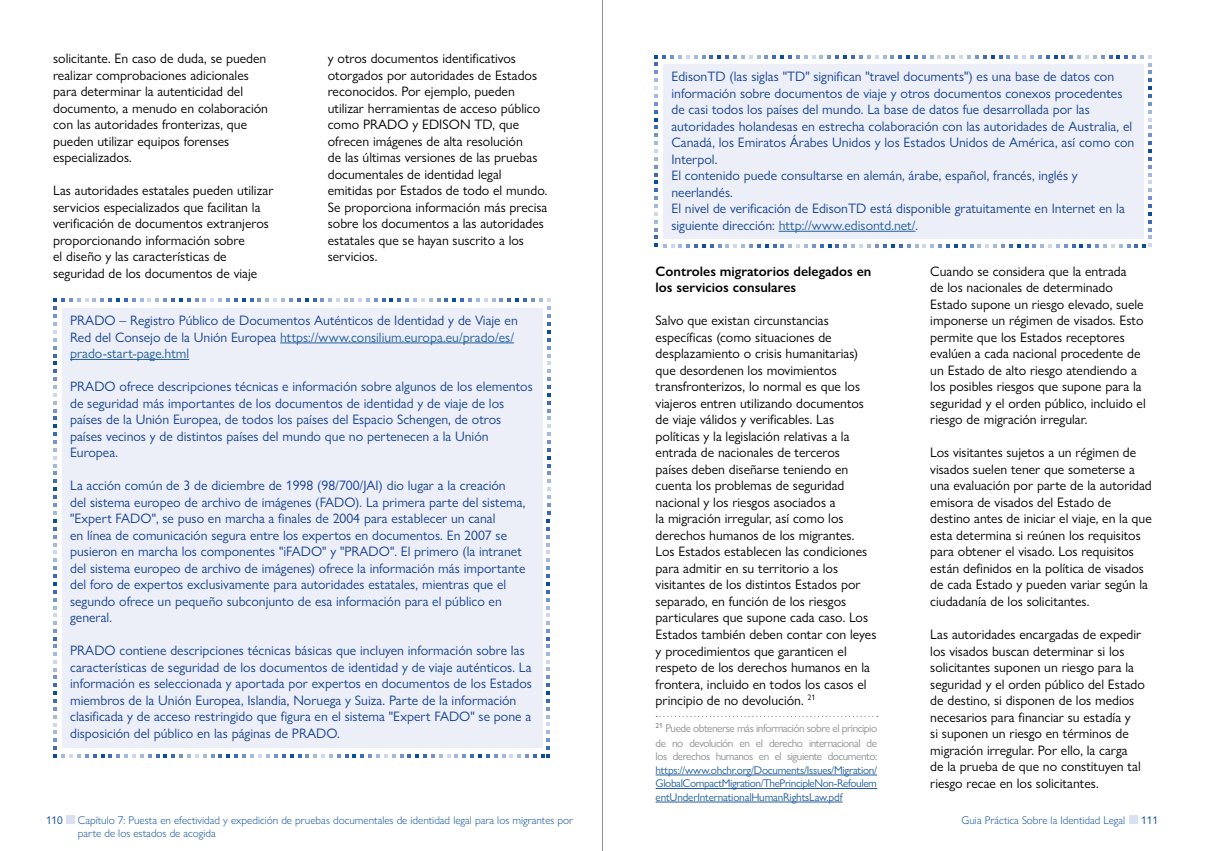
<style>
.page{position:relative;width:1205px;height:851px;background:#fff}
.page>*{position:absolute;margin:0;border:0;box-sizing:border-box;transform-origin:0 0}
.t1{font:13.75px/16.5px "Gill Sans Nova";color:#000}
.t2{font:13.75px/16.5px "Gill Sans Nova";color:#164190}
.t3{font:600 13.75px/16.5px "Gill Sans Nova";color:#000}
.t4{font:300 11.25px "Gill Sans Nova";color:#084c9a}
.t5{font:11.25px/13.5px "Gill Sans Nova";letter-spacing:-.015em;color:#215e9e;text-align:justify}
.t6{font:11.25px/15px "Gill Sans Nova";letter-spacing:-.04em;color:#8e9092}
.t7{font:11.25px "Gill Sans Nova";color:#084c9a}
.s1{color:#215e9e}
</style>
<div class="page">
<div style="left:1129px;top:815px;width:8px;height:8px;background:#d9e0f1"></div>
<div style="left:66px;top:815px;width:8px;height:8px;background:#d9e0f1"></div>
<hr style="left:602px;top:0;width:1px;height:850px;background:#8e9092">
<svg style="left:53px;top:298px;width:497px;height:459px"></svg>
<hr style="left:280px;top:342px;width:234px;height:1px;background:#215e9e">
<hr style="left:70px;top:359px;width:119px;height:1px;background:#215e9e">
<svg style="left:654px;top:55px;width:498px;height:192px"></svg>
<hr style="left:779px;top:231px;width:136px;height:1px;background:#215e9e">
<hr style="left:656px;top:774px;width:221px;height:1px;background:#215e9e">
<hr style="left:656px;top:788px;width:221px;height:1px;background:#215e9e">
<hr style="left:656px;top:801px;width:186px;height:1px;background:#215e9e">
<svg style="left:656px;top:715px;width:222px;height:2px"></svg>
<p class="t1" style="left:53px;top:50px;width:216px">solicitante. En caso de duda, se pueden realizar comprobaciones adicionales para determinar la autenticidad del documento, a menudo en colaboración con las autoridades fronterizas, que pueden utilizar equipos forenses especializados.</p>
<p class="t1" style="left:53px;top:182px;width:222px">Las autoridades estatales pueden utilizar servicios especializados que facilitan la verificación de documentos extranjeros proporcionando información sobre<br>el diseño y las características de seguridad de los documentos de viaje</p>
<p class="t1" style="left:328px;top:50px;width:221px">y otros documentos identificativos otorgados por autoridades de Estados reconocidos. Por ejemplo, pueden utilizar herramientas de acceso público como PRADO y EDISON TD, que ofrecen imágenes de alta resolución<br>de las últimas versiones de las pruebas documentales de identidad legal emitidas por Estados de todo el mundo.<br>Se proporciona información más precisa sobre los documentos a las autoridades estatales que se hayan suscrito a los servicios.</p>
<p class="t2" style="left:70px;top:312px;width:449px">PRADO – Registro Público de Documentos Auténticos de Identidad y de Viaje en<br>Red del Consejo de la Unión Europea <span class="s1">https://www.consilium.europa.eu/prado/es/ prado-start-page.html</span></p>
<p class="t2" style="left:70px;top:378px;width:464px">PRADO ofrece descripciones técnicas e información sobre algunos de los elementos de seguridad más importantes de los documentos de identidad y de viaje de los países de la Unión Europea, de todos los países del Espacio Schengen, de otros países vecinos y de distintos países del mundo que no pertenecen a la Unión Europea.</p>
<p class="t2" style="left:70px;top:477px;width:457px">La acción común de 3 de diciembre de 1998 (98/700/JAI) dio lugar a la creación<br>del sistema europeo de archivo de imágenes (FADO). La primera parte del sistema, "Expert FADO", se puso en marcha a finales de 2004 para establecer un canal<br>en línea de comunicación segura entre los expertos en documentos. En 2007 se pusieron en marcha los componentes "iFADO" y "PRADO". El primero (la intranet del sistema europeo de archivo de imágenes) ofrece la información más importante del foro de expertos exclusivamente para autoridades estatales, mientras que el segundo ofrece un pequeño subconjunto de esa información para el público en general.</p>
<p class="t2" style="left:70px;top:642px;width:463px">PRADO contiene descripciones técnicas básicas que incluyen información sobre las características de seguridad de los documentos de identidad y de viaje auténticos. La información es seleccionada y aportada por expertos en documentos de los Estados miembros de la Unión Europea, Islandia, Noruega y Suiza. Parte de la información clasificada y de acceso restringido que figura en el sistema "Expert FADO" se pone a disposición del público en las páginas de PRADO.</p>
<p class="t2" style="left:671px;top:68px;width:464px">EdisonTD (las siglas "TD" significan "travel documents") es una base de datos con información sobre documentos de viaje y otros documentos conexos procedentes de casi todos los países del mundo. La base de datos fue desarrollada por las autoridades holandesas en estrecha colaboración con las autoridades de Australia, el Canadá, los Emiratos Árabes Unidos y los Estados Unidos de América, así como con Interpol.<br>El contenido puede consultarse en alemán, árabe, español, francés, inglés y neerlandés.<br>El nivel de verificación de EdisonTD está disponible gratuitamente en Internet en la siguiente dirección: <span class="s1">http://www.edisontd.net/</span>.</p>
<p class="t3" style="left:656px;top:263px;width:217px">Controles migratorios delegados en los servicios consulares</p>
<p class="t1" style="left:656px;top:312px;width:222px">Salvo que existan circunstancias específicas (como situaciones de desplazamiento o crisis humanitarias) que desordenen los movimientos transfronterizos, lo normal es que los viajeros entren utilizando documentos de viaje válidos y verificables. Las políticas y la legislación relativas a la entrada de nacionales de terceros<br>países deben diseñarse teniendo en cuenta los problemas de seguridad nacional y los riesgos asociados a<br>la migración irregular, así como los derechos humanos de los migrantes.<br>Los Estados establecen las condiciones para admitir en su territorio a los visitantes de los distintos Estados por separado, en función de los riesgos particulares que supone cada caso. Los Estados también deben contar con leyes y procedimientos que garanticen el respeto de los derechos humanos en la frontera, incluido en todos los casos el principio de no devolución. <sup>21</sup></p>
<p class="t1" style="left:930px;top:262px;width:217px">Cuando se considera que la entrada<br>de los nacionales de determinado Estado supone un riesgo elevado, suele imponerse un régimen de visados. Esto permite que los Estados receptores evalúen a cada nacional procedente de un Estado de alto riesgo atendiendo a los posibles riesgos que supone para la seguridad y el orden público, incluido el riesgo de migración irregular.</p>
<p class="t1" style="left:930px;top:444px;width:223px">Los visitantes sujetos a un régimen de visados suelen tener que someterse a una evaluación por parte de la autoridad emisora de visados del Estado de destino antes de iniciar el viaje, en la que esta determina si reúnen los requisitos para obtener el visado. Los requisitos están definidos en la política de visados de cada Estado y pueden variar según la ciudadanía de los solicitantes.</p>
<p class="t1" style="left:930px;top:625px;width:216px">Las autoridades encargadas de expedir los visados buscan determinar si los solicitantes suponen un riesgo para la seguridad y el orden público del Estado de destino, si disponen de los medios necesarios para financiar su estadía y<br>si suponen un riesgo en términos de migración irregular. Por ello, la carga<br>de la prueba de que no constituyen tal riesgo recae en los solicitantes.</p>
<p class="t6" style="left:656px;top:720px;width:223px"><sup>21</sup> Puede obtenerse más información sobre el principio de no devolución en el derecho internacional de</p>
<p class="t6" style="left:656px;top:748px;width:223px">los derechos humanos en el siguiente documento:</p>
<p class="t5" style="left:656px;top:763px;width:223px">https://www.ohchr.org/Documents/Issues/Migration/ GlobalCompactMigration/ThePrincipleNon-Refoulem entUnderInternationalHumanRightsLaw.pdf</p>
<p class="t7" style="left:46px;top:812px;width:18px">110</p>
<p class="t4" style="left:78px;top:812px;width:497px">Capítulo 7: Puesta en efectividad y expedición de pruebas documentales de identidad legal para los migrantes por</p>
<p class="t4" style="left:961px;top:812px;width:165px">Guia Práctica Sobre la Identidad Legal</p>
<p class="t7" style="left:1141px;top:812px;width:18px">111</p>
<p class="t4" style="left:78px;top:826px;width:140px">parte de los estados de acogida</p>
</div>
